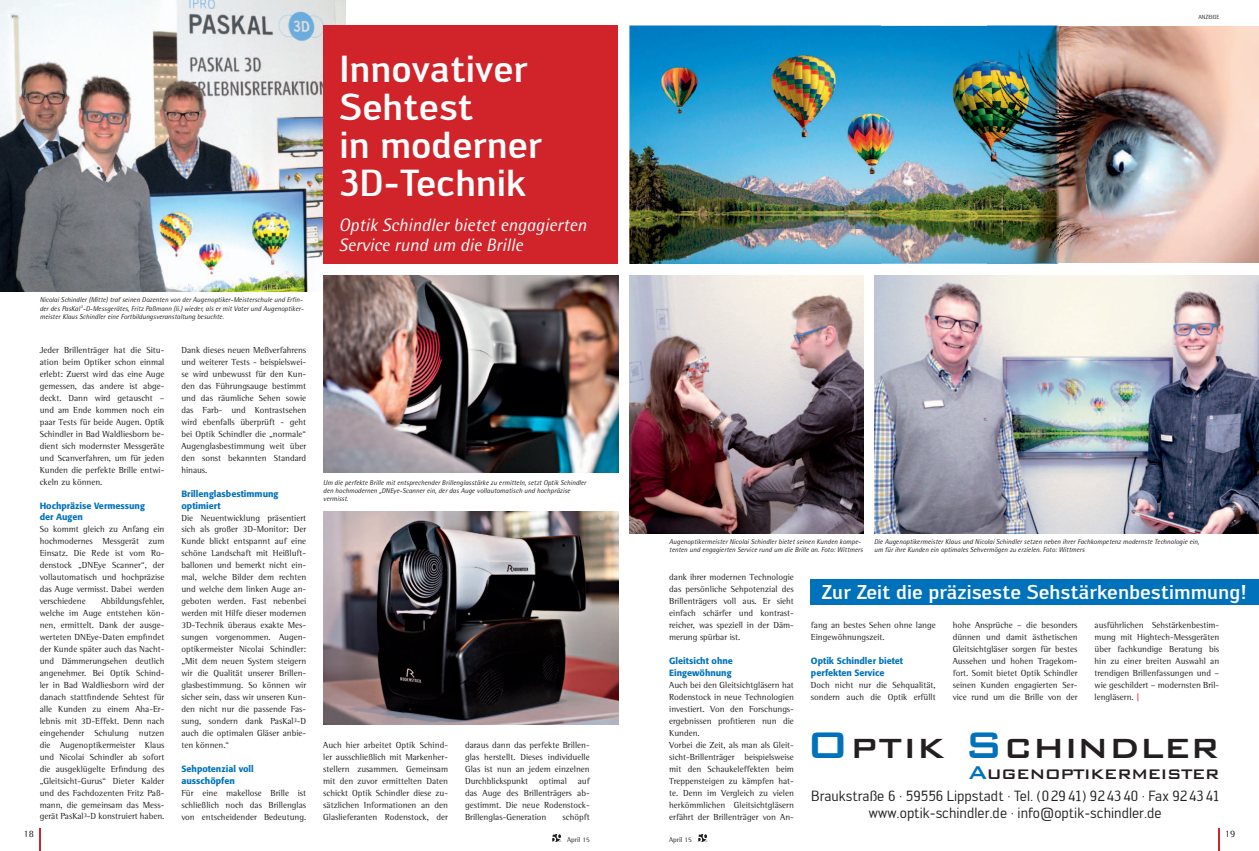
<style>
.page{position:relative;width:1259px;height:851px;background:#fff}
.page>*{position:absolute;margin:0;border:0;box-sizing:border-box;transform-origin:0 0}
.t1{font:500 37px/38px "Engel";color:#fff}
.t2{font:500 37px "Bank Gothic BT";letter-spacing:-.02em;color:#231f20}
.t3{font:500 19.7px "Engel";color:#fff}
.t4{font:500 18.5px "Bank Gothic BT";letter-spacing:-.045em;color:#231f20}
.t5{font:italic 18px/20px "Rotis Semi Sans";color:#fff}
.t6{font:14.5px/17.4px "Engel";color:#231f20;text-align:center}
.t7{font:10px "Rotis Semi Serif";color:#231f20}
.t8{font:9px/12px "Rotis Semi Serif";color:#231f20;text-align:justify}
.t9{font:500 9px/12px "Formata";color:#0072bc}
.t10{font:italic 7px/8px "Rotis Semi Sans";color:#231f20}
.t11{font:7px "Rotis Semi Serif";color:#231f20}
.t12{font:6px "Rotis Semi Sans";color:#231f20}
.s1{font-weight:700;color:#ee1d23}
.s2{font-size:49.4px;color:#0072bc}
.s3{font-size:24.7px;color:#0072bc}
</style>
<div class="page">
<img style="left:0;top:0;width:345px;height:292px">
<div style="left:323px;top:26px;width:295px;height:237px;background:#d1232a"></div>
<img style="left:323px;top:511px;width:295px;height:213px">
<img style="left:323px;top:275px;width:295px;height:197px">
<img style="left:874px;top:275px;width:385px;height:258px">
<img style="left:629px;top:275px;width:234px;height:258px">
<img style="left:629px;top:26px;width:358px;height:238px">
<img style="left:987px;top:263px;width:71px;height:1px">
<img style="left:963px;top:26px;width:296px;height:237px">
<div style="left:811px;top:579px;width:448px;height:26px;background:#0072bc"></div>
<svg style="left:39px;top:828px;width:1px;height:22px"></svg>
<svg style="left:1218px;top:828px;width:1px;height:22px"></svg>
<svg style="left:552px;top:834px;width:9px;height:3px"></svg>
<svg style="left:698px;top:834px;width:9px;height:3px"></svg>
<h1 class="t1" style="left:339px;top:50px;width:204px">Innovativer<br>Sehtest<br>in moderner<br>3D-Technik</h1>
<h3 class="t5" style="left:339px;top:214px;width:249px">Optik Schindler bietet engagierten<br>Service rund um die Brille</h3>
<p class="t10" style="left:40px;top:296px;width:265px">Nicolai Schindler (Mitte) traf seinen Dozenten von der Augenoptiker-Meisterschule und Erfin&shy;der des PasKal <sup>3</sup>-D-Messgerätes, Fritz Paßmann (li.) wieder, als er mit Vater und Augenoptiker&shy;meister Klaus Schindler eine Fortbildungsveranstaltung besuchte.</p>
<p class="t8" style="left:40px;top:344px;width:126px">Jeder Brillenträger hat die Situ&shy;ation beim Optiker schon einmal erlebt: Zuerst wird das eine Auge gemessen, das andere ist abge&shy;deckt. Dann wird getauscht – und am Ende kommen noch ein paar Tests für beide Augen. Optik Schindler in Bad Waldliesborn be&shy;dient sich modernster Messgeräte und Scanverfahren, um für jeden Kunden die perfekte Brille entwi&shy;ckeln zu können.</p>
<p class="t9" style="left:40px;top:499px;width:107px">Hochpräzise Vermessung der Augen</p>
<p class="t8" style="left:40px;top:523px;width:126px">So kommt gleich zu Anfang ein hochmodernes Messgerät zum Einsatz. Die Rede ist vom Ro&shy;denstock „DNEye Scanner“, der vollautomatisch und hochpräzise das Auge vermisst. Dabei werden verschiedene</p>
<p class="t8" style="left:40px;top:595px;width:126px;text-indent:61px">Abbildungsfehler, welche im Auge entstehen kön&shy;nen, ermittelt. Dank der ausge&shy;werteten DNEye-Daten empfindet der Kunde später auch das Nacht&shy;und Dämmerungsehen deutlich angenehmer. Bei Optik Schind&shy;ler in Bad Waldliesborn wird der danach stattfindende Sehtest für alle Kunden zu einem Aha-Er&shy;lebnis mit 3D-Effekt. Denn nach eingehender Schulung nutzen die Augenoptikermeister Klaus und Nicolai Schindler ab sofort die ausgeklügelte Erfindung des „Gleitsicht-Gurus“ Dieter Kalder und des Fachdozenten Fritz Paß&shy;mann, die gemeinsam das Mess&shy;gerät PasKal³-D konstruiert haben.</p>
<p class="t7" style="left:24px;top:827px;width:12px">18</p>
<p class="t8" style="left:181px;top:344px;width:126px">Dank dieses neuen Meßverfahrens und weiterer Tests - beispielswei&shy;se wird unbewusst für den Kun&shy;den das Führungsauge bestimmt und das räumliche Sehen sowie das Farb- und Kontrastsehen wird ebenfalls überprüft - geht bei Optik Schindler die „normale“ Augenglasbestimmung weit über den sonst bekannten Standard hinaus.</p>
<p class="t9" style="left:181px;top:487px;width:98px">Brillenglasbestimmung optimiert</p>
<p class="t8" style="left:181px;top:511px;width:126px">Die Neuentwicklung präsentiert sich als großer 3D-Monitor: Der Kunde blickt entspannt auf eine schöne Landschaft mit Heißluft&shy;ballonen und bemerkt nicht ein&shy;mal, welche Bilder dem rechten und welche dem linken Auge an&shy;geboten werden. Fast nebenbei werden mit Hilfe dieser modernen 3D-Technik überaus exakte Mes&shy;sungen vorgenommen. Augen&shy;optikermeister Nicolai Schindler: „Mit dem neuen System steigern wir die Qualität unserer Brillen&shy;glasbestimmung. So können wir sicher sein, dass wir unseren Kun&shy;den nicht nur die passende Fas&shy;sung, sondern dank PasKal³-D auch die optimalen Gläser anbie&shy;ten können.“</p>
<p class="t9" style="left:181px;top:762px;width:74px">Sehpotenzial voll ausschöpfen</p>
<p class="t8" style="left:181px;top:786px;width:126px">Für eine makellose Brille ist schließlich noch das Brillenglas von entscheidender Bedeutung.</p>
<p class="t10" style="left:323px;top:478px;width:264px">Um die perfekte Brille mit entsprechender Brillenglasstärke zu ermitteln, setzt Optik Schindler den hochmodernen „DNEye-Scanner ein, der das Auge vollautomatisch und hochpräzise vermisst.</p>
<p class="t8" style="left:323px;top:738px;width:126px">Auch hier arbeitet Optik Schind&shy;ler ausschließlich mit Markenher&shy;stellern zusammen. Gemeinsam mit den zuvor ermittelten Daten schickt Optik Schindler diese zu&shy;sätzlichen Informationen an den Glaslieferanten Rodenstock, der</p>
<p class="t8" style="left:465px;top:738px;width:126px">daraus dann das perfekte Brillen&shy;glas herstellt. Dieses individuelle Glas ist nun an jedem einzelnen Durchblickspunkt optimal auf das Auge des Brillenträgers ab&shy;gestimmt. Die neue Rodenstock-Brillenglas-Generation</p>
<p class="t8" style="left:562px;top:810px;width:29px">schöpft</p>
<p class="t11" style="left:567px;top:835px;width:24px">April 15</p>
<p class="t12" style="left:1198px;top:13px;width:22px">ANZEIGE</p>
<p class="t10" style="left:669px;top:537px;width:195px">Augenoptikermeister Nicolai Schindler bietet seinen Kunden kompe&shy;tenten und engagierten Service rund um die Brille an. Foto: Wittmers</p>
<p class="t10" style="left:874px;top:537px;width:327px">Die Augenoptikermeister Klaus und Nicolai Schindler setzen neben ihrer Fachkompetenz modernste Technologie ein, um für ihre Kunden ein optimales Sehvermögen zu erzielen. Foto: Wittmers</p>
<p class="t8" style="left:669px;top:571px;width:126px">dank ihrer modernen Technologie das persönliche Sehpotenzial des Brillenträgers voll aus. Er sieht einfach schärfer und kontrast&shy;reicher, was speziell in der Däm&shy;merung spürbar ist.</p>
<p class="t9" style="left:669px;top:654px;width:65px">Gleitsicht ohne<br>Eingewöhnung</p>
<p class="t8" style="left:669px;top:679px;width:126px;text-align:left">Auch bei den Gleitsichtgläsern hat<br>Rodenstock in neue Technologien investiert. Von den Forschungs&shy;ergebnissen profitieren nun die<br>Kunden.<br>Vorbei die Zeit, als man als Gleit&shy;sicht-Brillenträger beispielsweise mit den Schaukeleffekten beim<br>Treppensteigen zu kämpfen hat&shy;te. Denn im Vergleich zu vielen herkömmlichen Gleitsichtgläsern erfährt der Brillenträger von An-</p>
<p class="t11" style="left:669px;top:835px;width:24px">April 15</p>
<h2 class="t3" style="left:821px;top:580px;width:426px">Zur Zeit die präziseste Sehstärkenbestimmung!</h2>
<p class="t8" style="left:811px;top:619px;width:126px">fang an bestes Sehen ohne lange<br>Eingewöhnungszeit.</p>
<p class="t9" style="left:811px;top:654px;width:94px">Optik Schindler bietet perfekten Service</p>
<p class="t8" style="left:811px;top:679px;width:126px">Doch nicht nur die Sehqualität, sondern auch die Optik erfüllt</p>
<p class="t8" style="left:952px;top:619px;width:126px">hohe Ansprüche – die besonders dünnen und damit ästhetischen Gleitsichtgläser sorgen für bestes Aussehen und hohen Tragekom&shy;fort. Somit bietet Optik Schindler seinen Kunden engagierten Ser&shy;vice rund um die Brille von der</p>
<p class="t8" style="left:1094px;top:619px;width:126px">ausführlichen Sehstärkenbestim&shy;mung mit Hightech-Messgeräten über fachkundige Beratung bis hin zu einer breiten Auswahl an trendigen Brillenfassungen und – wie geschildert – modernsten Bril&shy;lengläsern. <span class="s1">|</span></p>
<h1 class="t2" style="left:806px;top:727px;width:415px"><span class="s2">O</span>PTIK <span class="s2">S</span>CHINDLER</h1>
<h3 class="t4" style="left:968px;top:764px;width:253px"><span class="s3">A</span>UGENOPTIKERMEISTER</h3>
<h3 class="t6" style="left:811px;top:787px;width:410px">Braukstraße 6 · 59556 Lippstadt · Tel. (0 29 41) 92 43 40 · Fax 92 43 41 www.optik-schindler.de · info@optik-schindler.de</h3>
<p class="t7" style="left:1225px;top:827px;width:12px">19</p>
</div>
